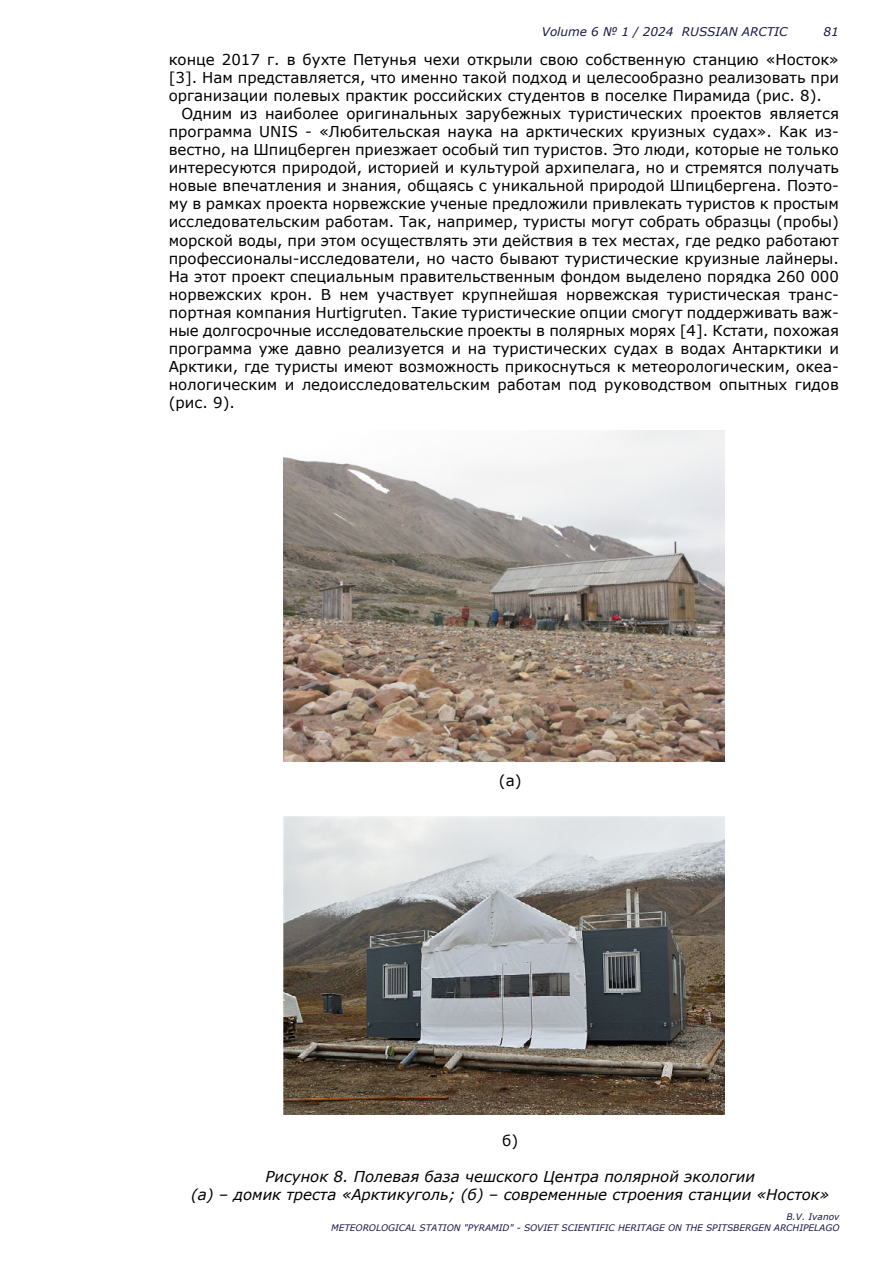
<style>
.page{position:relative;width:893px;height:1263px;background:#fff}
.page>*{position:absolute;margin:0;border:0;box-sizing:border-box;transform-origin:0 0}
.t1{font:15px/18px "Verdana";color:#000;text-align:justify}
.t2{font:italic 15px/18px "Verdana";color:#000;text-align:center}
.t3{font:italic 12px "Verdana";color:#171846}
.t4{font:italic 9px/10.8px "Verdana";color:#171846;text-align:right}
</style>
<div class="page">
<img style="left:283px;top:816px;width:441px;height:298px">
<img style="left:284px;top:431px;width:440px;height:330px">
<p class="t3" style="left:542px;top:24px;width:247px">Volume 6 № 1 / 2024 RUSSIAN ARCTIC</p>
<p class="t3" style="left:823px;top:24px;width:17px">81</p>
<p class="t1" style="left:169px;top:51px;width:672px">конце 2017 г. в бухте Петунья чехи открыли свою собственную станцию «Носток» [3]. Нам представляется, что именно такой подход и целесообразно реализовать при организации полевых практик российских студентов в поселке Пирамида (рис. 8).</p>
<p class="t1" style="left:169px;top:105px;width:672px;text-indent:13px">Одним из наиболее оригинальных зарубежных туристических проектов является программа UNIS - «Любительская наука на арктических круизных судах». Как из&shy;вестно, на Шпицберген приезжает особый тип туристов. Это люди, которые не только интересуются природой, историей и культурой архипелага, но и стремятся получать новые впечатления и знания, общаясь с уникальной природой Шпицбергена. Поэто&shy;му в рамках проекта норвежские ученые предложили привлекать туристов к простым исследовательским работам. Так, например, туристы могут собрать образцы (пробы) морской воды, при этом осуществлять эти действия в тех местах, где редко работают профессионалы-исследователи, но часто бывают туристические круизные лайнеры.<br>На этот проект специальным правительственным фондом выделено порядка 260 000 норвежских крон. В нем участвует крупнейшая норвежская туристическая транс&shy;портная компания Hurtigruten. Такие туристические опции смогут поддерживать важ&shy;ные долгосрочные исследовательские проекты в полярных морях [4]. Кстати, похожая программа уже давно реализуется и на туристических судах в водах Антарктики и Арктики, где туристы имеют возможность прикоснуться к метеорологическим, океа&shy;нологическим и ледоисследовательским работам под руководством опытных гидов (рис. 9).</p>
<p class="t1" style="left:499px;top:771px;width:24px">(а)</p>
<p class="t1" style="left:502px;top:1131px;width:18px">б)</p>
<p class="t2" style="left:191px;top:1167px;width:640px">Рисунок 8. Полевая база чешского Центра полярной экологии<br>(а) – домик треста «Арктикуголь; (б) – современные строения станции «Носток»</p>
<p class="t4" style="left:331px;top:1211px;width:510px">B.V. Ivanov<br>METEOROLOGICAL STATION "PYRAMID" - SOVIET SCIENTIFIC HERITAGE ON THE SPITSBERGEN ARCHIPELAGO</p>
</div>
